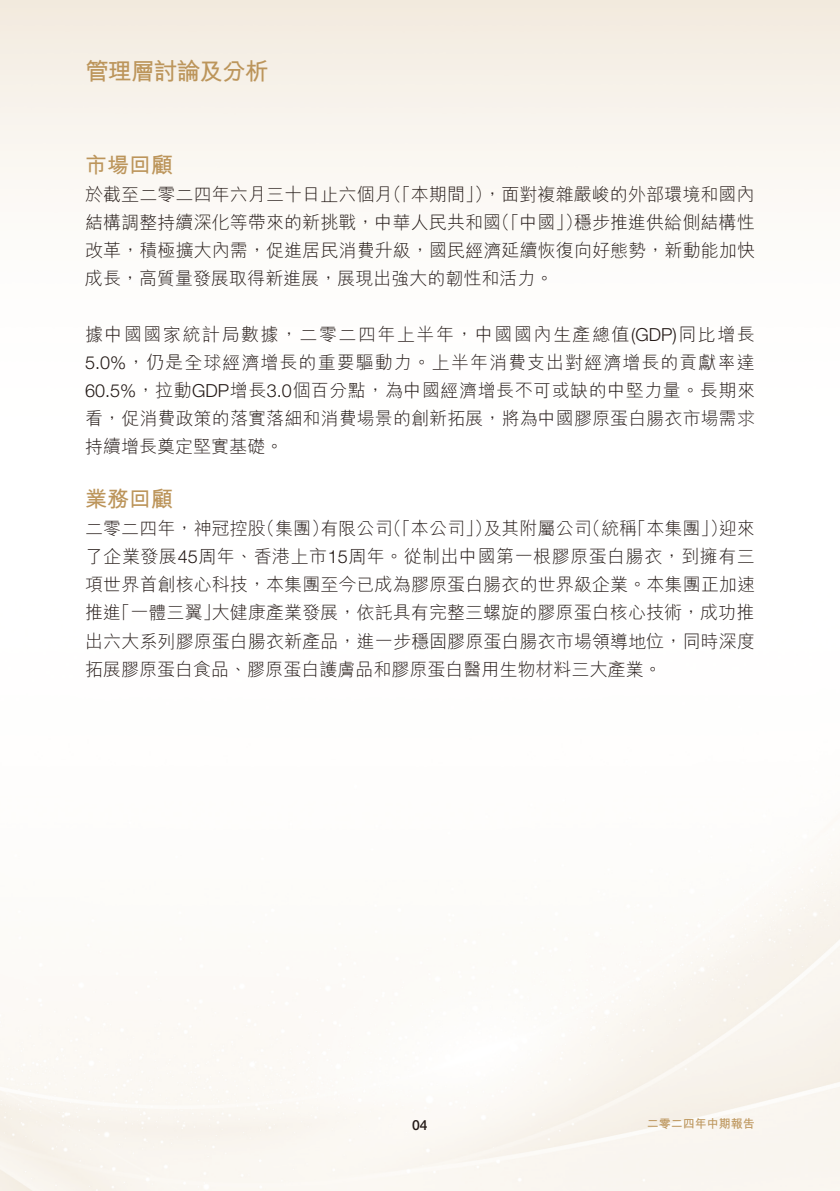
<style>
.page{position:relative;width:840px;height:1191px;background:#fff}
.page>*{position:absolute;margin:0;border:0;box-sizing:border-box;transform-origin:0 0}
.t1{font:700 24px "M Hei HK";letter-spacing:-.05em;color:#bc955b}
.t2{font:700 22px "M Hei HK";color:#bc955b}
.t3{font:300 18px/28px "M Hei HK";letter-spacing:.005em;color:#231916}
.t4{font:300 18px "M Hei HK";letter-spacing:.025em;color:#231916}
.t5{font:500 14px "Helvetica Neue LT Std";color:#231916}
.t6{font:700 12px "M Hei HK";color:#bc955b}
.s1{font-family:"Helvetica Neue LT Std"}
</style>
<div class="page">
<h1 class="t1" style="left:85px;top:53px;width:185px">管理層討論及分析</h1>
<p class="t2" style="left:85px;top:149px;width:89px">市場回顧</p>
<p class="t3" style="left:383px;top:180px;width:110px">（「本期間」）</p>
<p class="t3" style="left:85px;top:180px;width:309px">於截至二零二四年六月三十日止六個月</p>
<p class="t3" style="left:483px;top:180px;width:273px">，面對複雜嚴峻的外部環境和國內</p>
<p class="t3" style="left:85px;top:208px;width:671px">結構調整持續深化等帶來的新挑戰，中華人民共和國<br>改革，積極擴大內需，促進居民消費升級，國民經濟延續恢復向好態勢，新動能加快成長，高質量發展取得新進展，展現出強大的韌性和活力。</p>
<p class="t3" style="left:85px;top:320px;width:671px;text-align:justify">據中國國家統計局數據，二零二四年上半年，中國國內生產總值<span class="s1">(GDP)</span>同比增長<span class="s1">5.0%</span>，仍是全球經濟增長的重要驅動力。上半年消費支出對經濟增長的貢獻率達<span class="s1">60.5%</span>，拉動<span class="s1">GDP</span>增長<span class="s1">3.0</span>個百分點，為中國經濟增長不可或缺的中堅力量。長期來看，促消費政策的落實落細和消費場景的創新拓展，將為中國膠原蛋白腸衣市場需求持續增長奠定堅實基礎。</p>
<p class="t2" style="left:85px;top:483px;width:89px">業務回顧</p>
<p class="t3" style="left:718px;top:514px;width:38px">迎來</p>
<p class="t3" style="left:492px;top:208px;width:92px">（「中國」）</p>
<p class="t3" style="left:573px;top:208px;width:182px">穩步推進供給側結構性</p>
<p class="t3" style="left:257px;top:514px;width:74px">（集團）</p>
<p class="t3" style="left:383px;top:514px;width:110px">（「本公司」）</p>
<p class="t3" style="left:582px;top:514px;width:56px">（統稱</p>
<p class="t3" style="left:628px;top:514px;width:101px">「本集團」）</p>
<p class="t3" style="left:483px;top:514px;width:110px">及其附屬公司</p>
<p class="t3" style="left:85px;top:514px;width:182px">二零二四年，神冠控股</p>
<p class="t4" style="left:85px;top:547px;width:671px">了企業發展<span class="s1">45</span>周年、香港上市<span class="s1">15</span>周年。從制出中國第一根膠原蛋白腸衣，到擁有三</p>
<p class="t3" style="left:85px;top:570px;width:671px">項世界首創核心科技，本集團至今已成為膠原蛋白腸衣的世界級企業。本集團正加速</p>
<p class="t3" style="left:212px;top:598px;width:544px">大健康產業發展，依託具有完整三螺旋的膠原蛋白核心技術，成功推</p>
<p class="t3" style="left:320px;top:514px;width:74px">有限公司</p>
<p class="t3" style="left:85px;top:598px;width:671px">推進<br>出六大系列膠原蛋白腸衣新產品，進一步穩固膠原蛋白腸衣市場領導地位，同時深度拓展膠原蛋白食品、膠原蛋白護膚品和膠原蛋白醫用生物材料三大產業。</p>
<p class="t3" style="left:112px;top:598px;width:110px">「一體三翼」</p>
<p class="t5" style="left:412px;top:1116px;width:17px">04</p>
<p class="t6" style="left:646px;top:1114px;width:109px">二零二四年中期報告</p>
</div>
